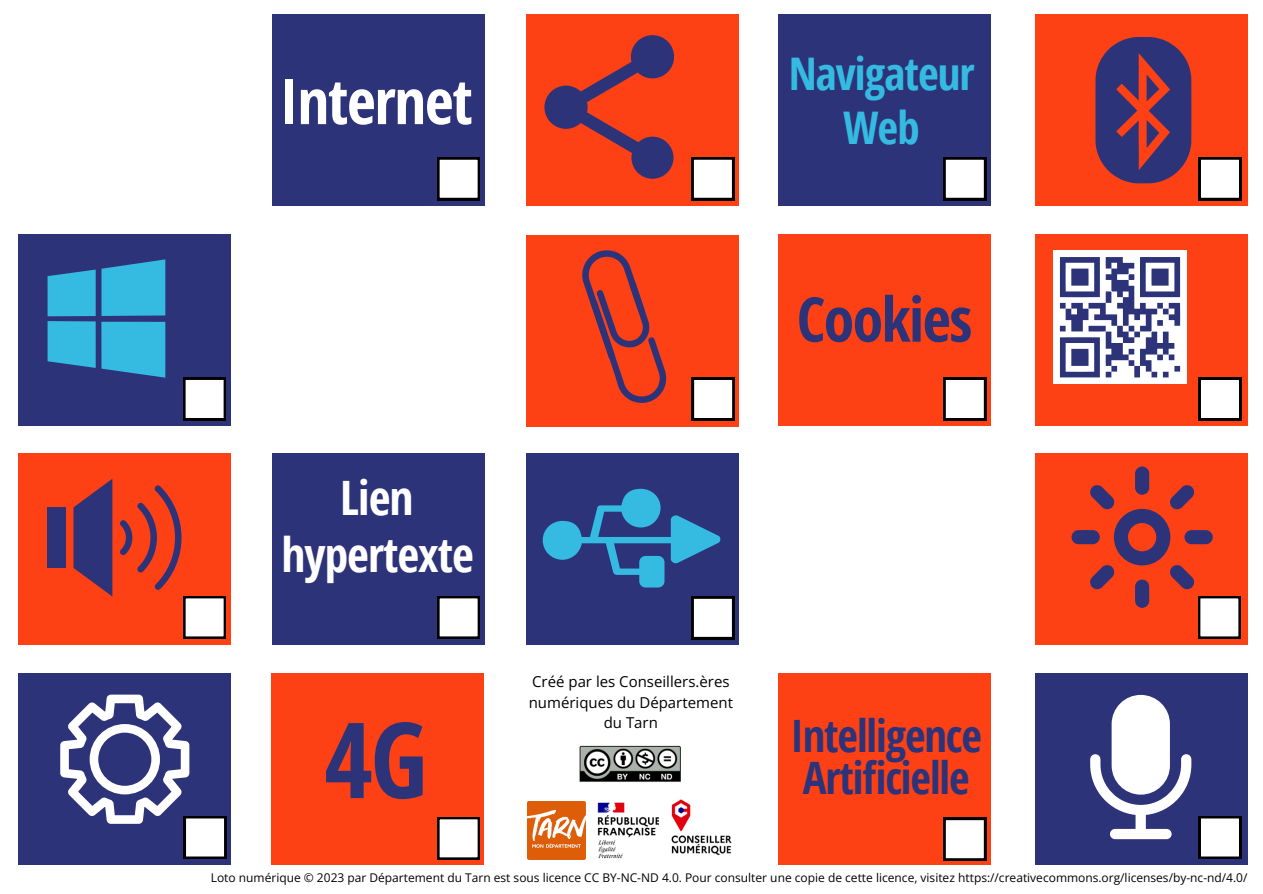
<style>
.page{position:relative;width:1263px;height:894px;background:#fff}
.page>*{position:absolute;margin:0;border:0;box-sizing:border-box;transform-origin:0 0}
.t1{font:700 105px "Open Sans Condensed";color:#2d3379}
.t2{font:700 62.85px "Open Sans Condensed";letter-spacing:-.02em;color:#fff}
.t3{font:700 61.65px "Open Sans Condensed";letter-spacing:-.025em;color:#2d3379}
.t4{font:700 47.4px/56.8px "Open Sans Condensed";letter-spacing:-.02em;color:#fff;text-align:center}
.t5{font:700 45px/53.4px "Open Sans Condensed";letter-spacing:-.02em;color:#35bbe1;text-align:center}
.t6{font:700 44.55px/42.8px "Open Sans Condensed";letter-spacing:-.025em;color:#2d3379}
.t7{font:15px/20.2px "Open Sans";color:#000;text-align:center}
.t8{font:12px "Open Sans";color:#000}
</style>
<div class="page">
<div style="left:1035px;top:14px;width:212px;height:192px;background:#fd4114"></div>
<div style="left:19px;top:234px;width:212px;height:191px;background:#2d3379"></div>
<div style="left:19px;top:453px;width:212px;height:192px;background:#fd4114"></div>
<div style="left:272px;top:14px;width:212px;height:191px;background:#2d3379"></div>
<div style="left:779px;top:14px;width:212px;height:191px;background:#2d3379"></div>
<div style="left:526px;top:14px;width:213px;height:191px;background:#fd4114"></div>
<div style="left:526px;top:235px;width:213px;height:191px;background:#fd4114"></div>
<div style="left:778px;top:234px;width:212px;height:191px;background:#fd4114"></div>
<div style="left:1035px;top:234px;width:212px;height:191px;background:#fd4114"></div>
<div style="left:272px;top:453px;width:212px;height:192px;background:#2d3379"></div>
<div style="left:526px;top:453px;width:213px;height:191px;background:#2d3379"></div>
<div style="left:1035px;top:453px;width:212px;height:192px;background:#fd4114"></div>
<div style="left:272px;top:673px;width:212px;height:191px;background:#fd4114"></div>
<div style="left:18px;top:673px;width:212px;height:191px;background:#2d3379"></div>
<div style="left:778px;top:673px;width:212px;height:191px;background:#fd4114"></div>
<div style="left:1035px;top:673px;width:212px;height:191px;background:#2d3379"></div>
<svg style="left:1090px;top:694px;width:101px;height:144px"></svg>
<svg style="left:543px;top:488px;width:178px;height:99px"></svg>
<svg style="left:1199px;top:157px;width:42px;height:43px;background:#ccc"></svg>
<svg style="left:943px;top:157px;width:43px;height:43px;background:#c7c7c7"></svg>
<svg style="left:692px;top:157px;width:42px;height:43px;background:#ccc"></svg>
<svg style="left:437px;top:157px;width:43px;height:43px;background:#c7c7c7"></svg>
<svg style="left:692px;top:377px;width:42px;height:43px;background:#ccc"></svg>
<svg style="left:943px;top:377px;width:43px;height:43px;background:#c7c7c7"></svg>
<svg style="left:1199px;top:377px;width:42px;height:43px;background:#ccc"></svg>
<svg style="left:1198px;top:596px;width:43px;height:42px;background:#cbcbcb"></svg>
<svg style="left:692px;top:596px;width:42px;height:43px;background:#ccc"></svg>
<svg style="left:437px;top:596px;width:43px;height:42px;background:#cbcbcb"></svg>
<svg style="left:1199px;top:816px;width:42px;height:42px;background:#d0d0d0"></svg>
<svg style="left:943px;top:817px;width:43px;height:43px;background:#c7c7c7"></svg>
<svg style="left:437px;top:817px;width:43px;height:42px;background:#cbcbcb"></svg>
<svg style="left:183px;top:596px;width:43px;height:42px;background:#cbcbcb"></svg>
<svg style="left:183px;top:377px;width:43px;height:43px;background:#c7c7c7"></svg>
<svg style="left:1095px;top:37px;width:96px;height:146px"></svg>
<div style="left:1135px;top:466px;width:14px;height:28px;background:#2d3379;border-radius:7px"></div>
<div style="left:1184px;top:530px;width:29px;height:14px;background:#2d3379;border-radius:7px"></div>
<div style="left:1135px;top:579px;width:14px;height:28px;background:#2d3379;border-radius:7px"></div>
<div style="left:1071px;top:530px;width:29px;height:14px;background:#2d3379;border-radius:7px"></div>
<svg style="left:1089px;top:484px;width:106px;height:105px"></svg>
<div style="left:1053px;top:250px;width:134px;height:134px;background:#fff"></div>
<svg style="left:1060px;top:257px;width:120px;height:120px"></svg>
<svg style="left:582px;top:250px;width:85px;height:153px"></svg>
<svg style="left:544px;top:35px;width:130px;height:144px"></svg>
<svg style="left:48px;top:259px;width:117px;height:118px"></svg>
<svg style="left:60px;top:694px;width:166px;height:164px"></svg>
<svg style="left:73px;top:479px;width:39px;height:117px"></svg>
<div style="left:48px;top:507px;width:18px;height:60px;background:#2d3379"></div>
<svg style="left:120px;top:485px;width:61px;height:104px"></svg>
<img style="left:597px;top:802px;width:62px;height:57px">
<img style="left:579px;top:745px;width:101px;height:37px">
<img style="left:671px;top:799px;width:61px;height:57px">
<img style="left:527px;top:801px;width:59px;height:58px">
<h2 class="t2" style="left:280px;top:57px;width:194px">Internet</h2>
<p class="t5" style="left:789px;top:46px;width:187px">Navigateur<br>Web</p>
<h3 class="t4" style="left:282px;top:468px;width:194px">Lien hypertexte</h3>
<p class="t1" style="left:324px;top:685px;width:105px">4G</p>
<p class="t7" style="left:529px;top:671px;width:206px">Créé par les Conseillers.ères numériques du Département du Tarn</p>
<p class="t3" style="left:797px;top:276px;width:177px">Cookies</p>
<p class="t6" style="left:790px;top:712px;width:193px">Intelligence<br>Artificielle</p>
<h2 class="t8" style="left:211px;top:869px;width:1038px">Loto numérique © 2023 par Département du Tarn est sous licence CC BY-NC-ND 4.0. Pour consulter une copie de cette licence, visitez https://creativecommons.org/licenses/by-nc-nd/4.0/</h2>
</div>
